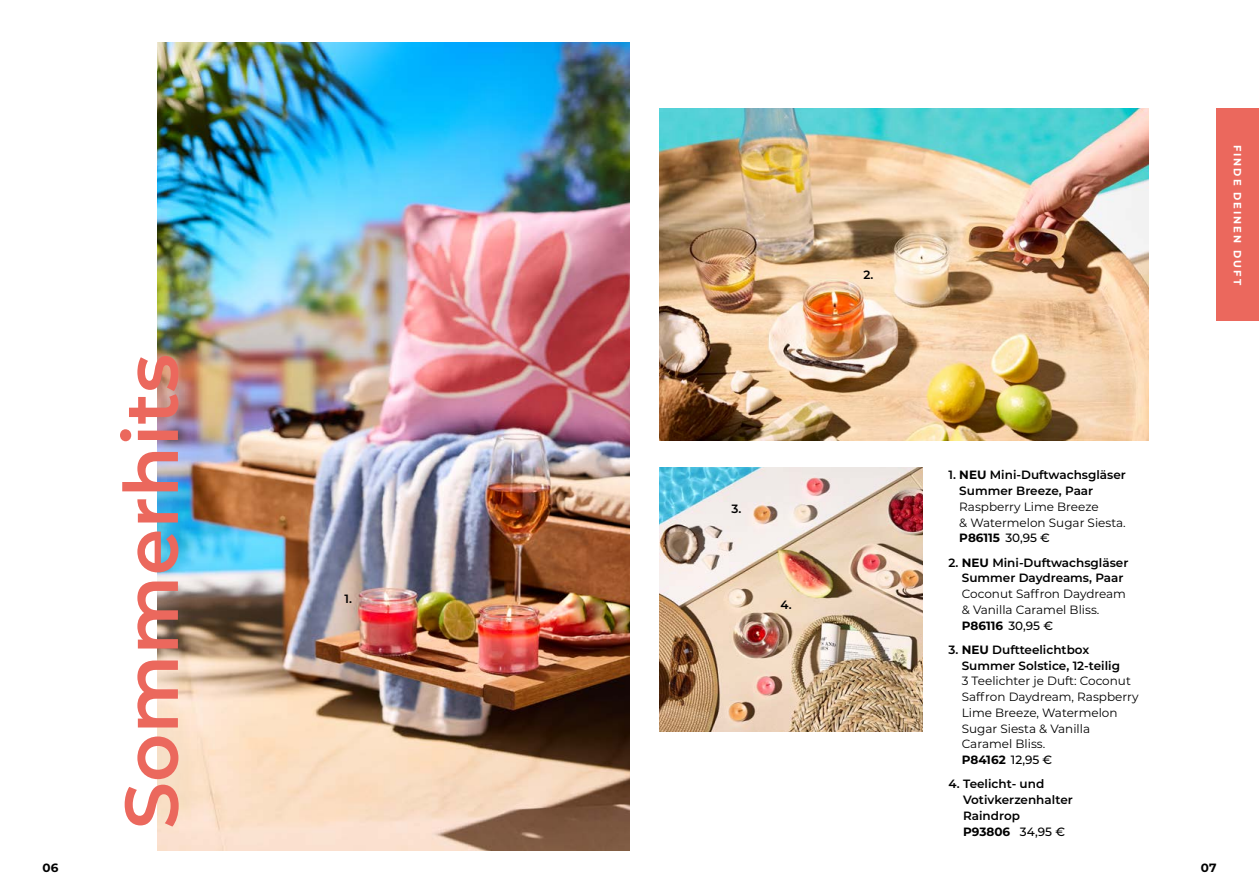
<style>
.page{position:relative;width:1259px;height:893px;background:#fff}
.page>*{position:absolute;margin:0;border:0;box-sizing:border-box;transform-origin:0 0}
.t1{font:600 75px "Montserrat";color:#eb685d}
.t2{font:12px/15.8px "Montserrat";color:#000}
.t3{font:600 12px/15.8px "Montserrat";color:#000}
.t4{font:700 12px "Montserrat";color:#000}
.t5{font:700 10.5px "Montserrat";letter-spacing:.2em;color:#fff;scale:.95 1}
.s1{font-weight:700}
.s2{font-weight:500}
</style>
<div class="page">
<img style="left:659px;top:468px;width:264px;height:263px">
<img style="left:157px;top:43px;width:472px;height:807px">
<img style="left:659px;top:108px;width:489px;height:332px">
<div style="left:1216px;top:108px;width:43px;height:213px;background:#eb685d"></div>
<div style="left:97px;top:334px;width:104px;height:514px;background:#fff;opacity:.4"></div>
<p class="t3" style="left:863px;top:267px;width:12px">2.</p>
<p class="t5" style="left:1245px;top:145px;width:149px;rotate:90deg">FINDE DEINEN DUFT</p>
<h1 class="t1" style="left:98px;top:829px;width:477px;rotate:-90deg">Sommerhits</h1>
<p class="t3" style="left:344px;top:590px;width:9px">1.</p>
<p class="t3" style="left:731px;top:501px;width:11px">3.</p>
<p class="t3" style="left:780px;top:596px;width:13px">4.</p>
<p class="t3" style="left:959px;top:467px;width:168px;text-indent:-11px">1. <span class="s1">NEU</span> Mini-Duftwachsgläser<br>Summer Breeze, Paar</p>
<p class="t2" style="left:959px;top:498px;width:168px">Raspberry Lime Breeze<br>&amp; Watermelon Sugar Siesta.<br><span class="s1">P86115</span> <span class="s2">30,95 €</span></p>
<p class="t3" style="left:962px;top:554px;width:168px;text-indent:-13px">2. <span class="s1">NEU</span> Mini-Duftwachsgläser<br>Summer Daydreams, Paar</p>
<p class="t2" style="left:962px;top:585px;width:166px">Coconut Saffron Daydream &amp; Vanilla Caramel Bliss.<br><span class="s1">P86116</span> <span class="s2">30,95 €</span></p>
<p class="t3" style="left:961px;top:641px;width:160px;text-indent:-13px">3. <span class="s1">NEU</span> Duftteelichtbox<br>Summer Solstice, 12-teilig</p>
<p class="t2" style="left:961px;top:673px;width:178px">3 Teelichter je Duft: Coconut<br>Saffron Daydream, Raspberry<br>Lime Breeze, Watermelon<br>Sugar Siesta &amp; Vanilla<br>Caramel Bliss.<br><span class="s1">P84162</span> <span class="s2">12,95 €</span></p>
<p class="t3" style="left:963px;top:776px;width:111px;text-indent:-15px">4. Teelicht- und<br>Votivkerzenhalter<br>Raindrop<br><span class="s1">P93806</span> <span class="s2">34,95 €</span></p>
<p class="t4" style="left:43px;top:859px;width:17px">06</p>
<p class="t4" style="left:1201px;top:859px;width:17px">07</p>
</div>
